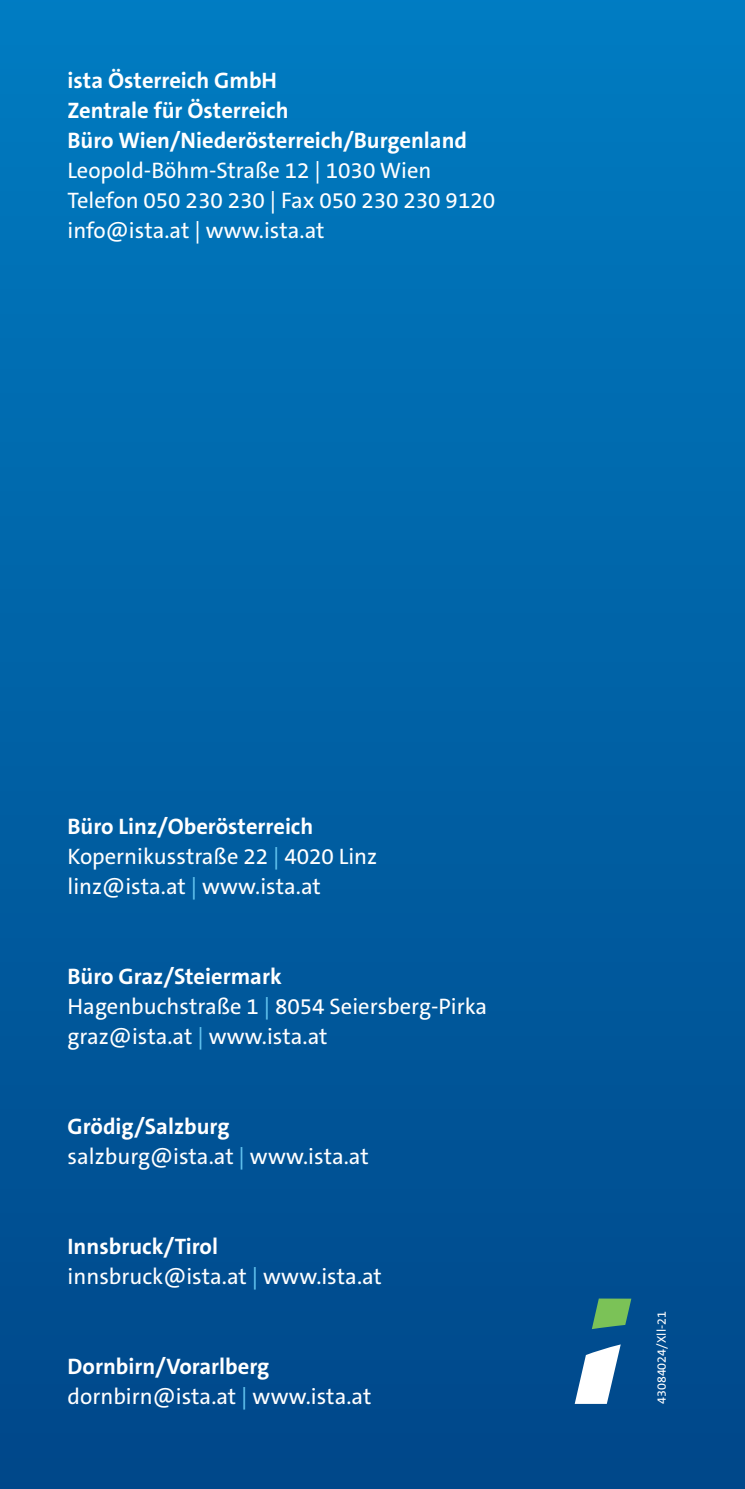
<style>
.page{position:relative;width:745px;height:1489px;background:#fff}
.page>*{position:absolute;margin:0;border:0;box-sizing:border-box;transform-origin:0 0}
.t1{font:22.5px/30px "The Sans E5";color:#fff}
.t2{font:700 22.5px/30px "The Sans E5";color:#fff}
.t3{font:12.5px "The Sans E5";color:#fff}
.s1{font-weight:700}
.s2{color:#61c2ee}
</style>
<div class="page">
<div style="left:0;top:0;width:744px;height:1488px;background:linear-gradient(to bottom,#007bc0,#004689)"></div>
<svg style="left:591px;top:1298px;width:40px;height:30px"></svg>
<svg style="left:574px;top:1344px;width:46px;height:59px"></svg>
<p class="t2" style="left:67px;top:65px;width:401px">ista Österreich GmbH<br>Zentrale für Österreich<br>Büro Wien/Niederösterreich/Burgenland</p>
<p class="t1" style="left:67px;top:155px;width:429px">Leopold-Böhm-Straße 12 | 1030 Wien<br>Telefon 050 230 230 | Fax 050 230 230 9120 info@ista.at | www.ista.at</p>
<p class="t1" style="left:67px;top:811px;width:311px"><span class="s1">Büro Linz/Oberösterreich<br></span>Kopernikusstraße 22 <span class="s2">|</span> 4020 Linz linz@ista.at <span class="s2">|</span> www.ista.at</p>
<p class="t1" style="left:67px;top:961px;width:421px"><span class="s1">Büro Graz/Steiermark<br></span>Hagenbuchstraße 1 <span class="s2">|</span> 8054 Seiersberg-Pirka graz@ista.at <span class="s2">|</span> www.ista.at</p>
<p class="t1" style="left:67px;top:1111px;width:302px"><span class="s1">Grödig/Salzburg </span>salzburg@ista.at <span class="s2">|</span> www.ista.at</p>
<p class="t1" style="left:67px;top:1231px;width:316px"><span class="s1">Innsbruck/Tirol </span>innsbruck@ista.at <span class="s2">|</span> www.ista.at</p>
<p class="t1" style="left:67px;top:1351px;width:305px"><span class="s1">Dornbirn/Vorarlberg </span>dornbirn@ista.at <span class="s2">|</span> www.ista.at</p>
<p class="t3" style="left:653px;top:1403px;width:94px;rotate:-90deg">43084024/Xll-21</p>
</div>
